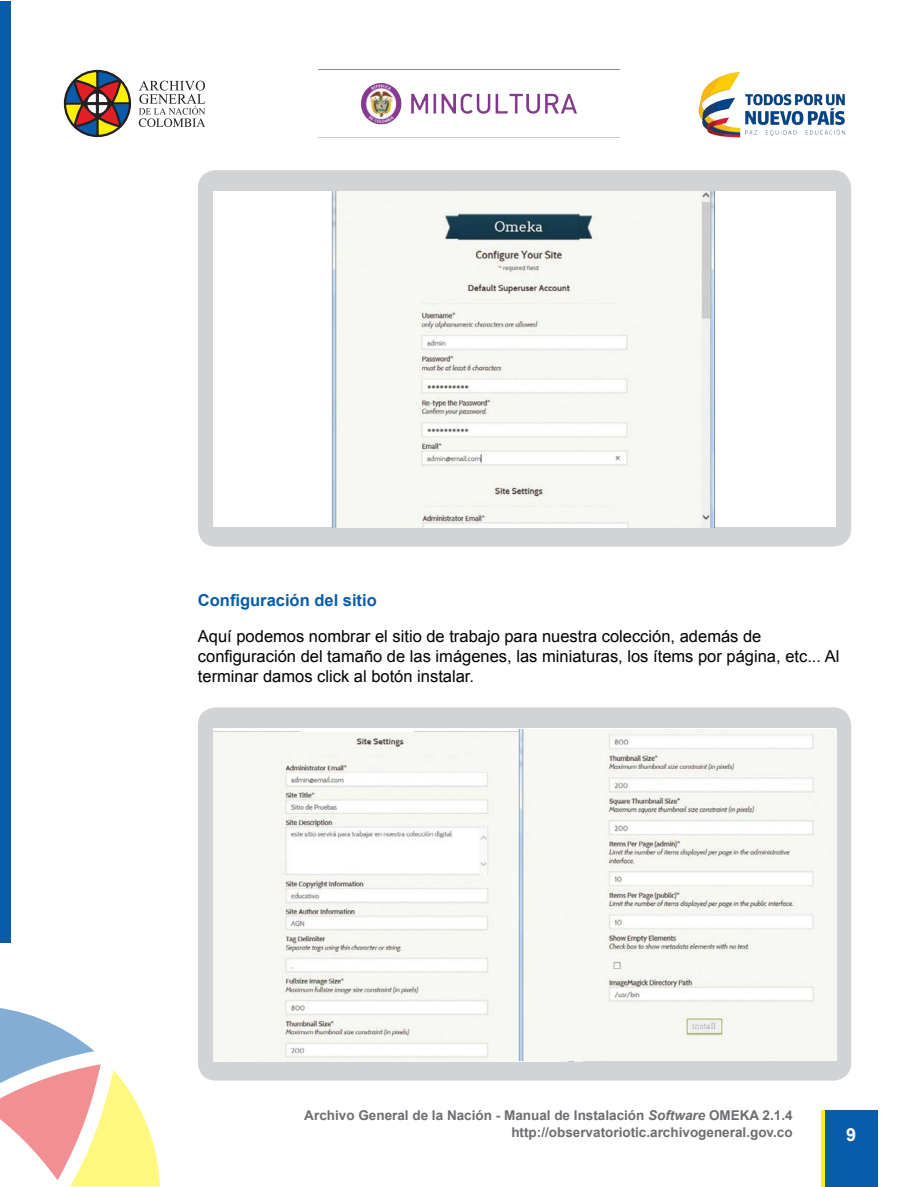
<style>
.page{position:relative;width:915px;height:1187px;background:#fff}
.page>*{position:absolute;margin:0;border:0;box-sizing:border-box;transform-origin:0 0}
.t1{font:700 18px "Arial";color:#fff}
.t2{font:16.5px/19.8px "Arial";color:#000}
.t3{font:700 16.5px "Arial";color:#085cab}
.t4{font:700 13.5px "Arial";color:#6d6e71}
.s1{font-style:italic}
</style>
<div class="page">
<svg style="left:63px;top:69px;width:69px;height:69px"></svg>
<svg style="left:87px;top:93px;width:20px;height:21px"></svg>
<hr style="left:96px;top:91px;width:2px;height:25px;background:#241f21">
<div style="left:85px;top:102px;width:25px;height:3px;background:#241f21;border:1px solid #241f21"></div>
<svg style="left:139px;top:81px;width:66px;height:46px"></svg>
<img style="left:698px;top:71px;width:147px;height:67px">
<img style="left:360px;top:83px;width:217px;height:42px">
<div style="left:821px;top:1110px;width:14px;height:76px;background:#fff200"></div>
<div style="left:824px;top:1110px;width:52px;height:76px;background:#085cab"></div>
<svg style="left:0;top:1008px;width:160px;height:178px"></svg>
<div style="left:0;top:1px;width:11px;height:942px;background:#085cab"></div>
<div style="left:198px;top:170px;width:652px;height:376px;background:#d1d3d4;border-radius:18px"></div>
<div style="left:213px;top:191px;width:622px;height:336px;background:#fff"></div>
<img style="left:331px;top:191px;width:384px;height:336px">
<div style="left:198px;top:707px;width:652px;height:373px;background:#d1d3d4;border-radius:18px"></div>
<img style="left:213px;top:728px;width:369px;height:333px">
<img style="left:516px;top:729px;width:319px;height:331px">
<p class="t3" style="left:198px;top:590px;width:180px">Configuración del sitio</p>
<p class="t2" style="left:198px;top:626px;width:643px">Aquí podemos nombrar el sitio de trabajo para nuestra colección, además de configuración del tamaño de las imágenes, las miniaturas, los ítems por página, etc... Al terminar damos click al botón instalar.</p>
<p class="t4" style="left:304px;top:1107px;width:489px">Archivo General de la Nación - Manual de Instalación <span class="s1">Software</span> OMEKA 2.1.4</p>
<p class="t4" style="left:511px;top:1125px;width:283px">http://observatoriotic.archivogeneral.gov.co</p>
<p class="t1" style="left:845px;top:1124px;width:12px">9</p>
</div>
